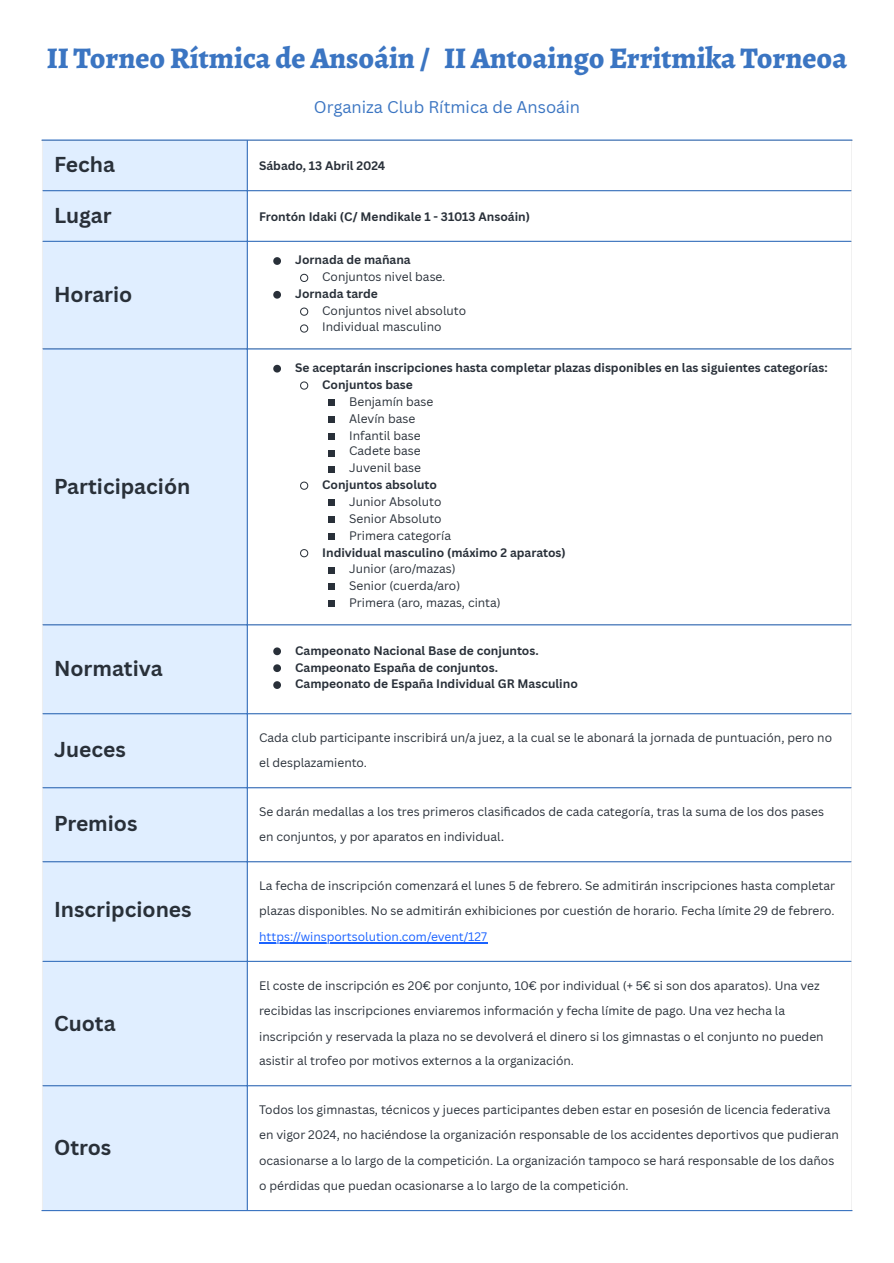
<style>
.page{position:relative;width:894px;height:1263px;background:#fff}
.page>*{position:absolute;margin:0;border:0;box-sizing:border-box;transform-origin:0 0}
.t1{font:800 30px "Alegreya";color:#3b75c2}
.t2{font:700 21px "Canva Sans";color:#293039}
.t3{font:16.5px "Canva Sans";color:#3b75c2}
.t4{font:12px/24.8px "Canva Sans";color:#293039}
.t5{font:700 12px "Canva Sans";color:#293039}
.t6{font:12px "Canva Sans";color:#1a62ff}
.s1{font-size:13.5px}
</style>
<div class="page">
<div style="left:43px;top:141px;width:204px;height:1069px;background:#e0eeff"></div>
<svg style="left:273px;top:257px;width:8px;height:8px"></svg>
<svg style="left:300px;top:274px;width:8px;height:8px"></svg>
<svg style="left:273px;top:291px;width:8px;height:8px"></svg>
<svg style="left:300px;top:307px;width:8px;height:9px"></svg>
<svg style="left:300px;top:324px;width:8px;height:9px"></svg>
<svg style="left:273px;top:365px;width:8px;height:8px"></svg>
<svg style="left:300px;top:381px;width:8px;height:9px"></svg>
<div style="left:328px;top:399px;width:6px;height:7px;background:#293039"></div>
<svg style="left:328px;top:416px;width:6px;height:6px"></svg>
<svg style="left:328px;top:433px;width:6px;height:6px"></svg>
<svg style="left:328px;top:450px;width:6px;height:6px"></svg>
<svg style="left:328px;top:467px;width:6px;height:6px"></svg>
<svg style="left:300px;top:481px;width:8px;height:9px"></svg>
<div style="left:328px;top:499px;width:6px;height:7px;background:#293039"></div>
<div style="left:328px;top:516px;width:6px;height:7px;background:#293039"></div>
<svg style="left:328px;top:533px;width:6px;height:6px"></svg>
<svg style="left:300px;top:549px;width:8px;height:8px"></svg>
<svg style="left:328px;top:567px;width:6px;height:6px"></svg>
<svg style="left:328px;top:584px;width:6px;height:6px"></svg>
<svg style="left:328px;top:601px;width:6px;height:6px"></svg>
<svg style="left:273px;top:647px;width:8px;height:8px"></svg>
<svg style="left:273px;top:664px;width:8px;height:8px"></svg>
<svg style="left:273px;top:681px;width:8px;height:8px"></svg>
<hr style="left:259px;top:942px;width:228px;height:1px;background:#1a62ff">
<hr style="left:247px;top:141px;width:1px;height:1069px;background:#3b75c2">
<hr style="left:42px;top:140px;width:810px;height:1px;background:#3b75c2">
<hr style="left:43px;top:190px;width:808px;height:1px;background:#3b75c2">
<hr style="left:43px;top:241px;width:808px;height:1px;background:#3b75c2">
<hr style="left:43px;top:348px;width:808px;height:2px;background:#3b75c2">
<hr style="left:43px;top:624px;width:808px;height:1px;background:#3b75c2">
<hr style="left:43px;top:713px;width:808px;height:1px;background:#3b75c2">
<hr style="left:43px;top:787px;width:808px;height:1px;background:#3b75c2">
<hr style="left:43px;top:861px;width:808px;height:1px;background:#3b75c2">
<hr style="left:43px;top:961px;width:808px;height:1px;background:#3b75c2">
<hr style="left:43px;top:1085px;width:808px;height:1px;background:#3b75c2">
<hr style="left:42px;top:1210px;width:810px;height:1px;background:#3b75c2">
<h1 class="t1" style="left:47px;top:37px;width:801px">II Torneo Rítmica de Ansoáin / II Antoaingo Erritmika Torneoa</h1>
<p class="t3" style="left:314px;top:95px;width:267px">Organiza Club Rítmica de Ansoáin</p>
<p class="t2" style="left:54px;top:150px;width:62px">Fecha</p>
<p class="t5" style="left:259px;top:157px;width:128px">Sábado, 13 Abril 2024</p>
<p class="t2" style="left:54px;top:200px;width:59px">Lugar</p>
<p class="t5" style="left:259px;top:208px;width:272px">Frontón Idaki (C/ Mendikale 1 - 31013 Ansoáin)</p>
<p class="t2" style="left:54px;top:279px;width:80px">Horario</p>
<p class="t2" style="left:54px;top:471px;width:138px">Participación</p>
<p class="t2" style="left:54px;top:654px;width:110px">Normativa</p>
<p class="t5" style="left:295px;top:252px;width:117px">Jornada de mañana</p>
<p class="t4" style="left:322px;top:264px;width:125px">Conjuntos nivel base.</p>
<p class="t5" style="left:295px;top:285px;width:84px">Jornada tarde</p>
<p class="t4" style="left:322px;top:298px;width:145px">Conjuntos nivel absoluto</p>
<p class="t4" style="left:322px;top:314px;width:121px">Individual masculino</p>
<p class="t5" style="left:295px;top:359px;width:534px">Se aceptarán inscripciones hasta completar plazas disponibles en las siguientes categorías:</p>
<p class="t5" style="left:322px;top:376px;width:92px">Conjuntos base</p>
<p class="t4" style="left:349px;top:389px;width:86px">Benjamín base</p>
<p class="t4" style="left:349px;top:406px;width:68px">Alevín base</p>
<p class="t4" style="left:349px;top:422px;width:73px">Infantil base</p>
<p class="t4" style="left:349px;top:438px;width:73px">Cadete base</p>
<p class="t4" style="left:349px;top:455px;width:73px">Juvenil base</p>
<p class="t5" style="left:322px;top:476px;width:116px">Conjuntos absoluto</p>
<p class="t4" style="left:349px;top:489px;width:94px">Junior Absoluto</p>
<p class="t4" style="left:349px;top:506px;width:94px">Senior Absoluto</p>
<p class="t4" style="left:349px;top:523px;width:103px">Primera categoría</p>
<p class="t5" style="left:322px;top:544px;width:245px">Individual masculino (máximo 2 aparatos)</p>
<p class="t4" style="left:349px;top:556px;width:108px">Junior (aro/mazas)</p>
<p class="t4" style="left:349px;top:573px;width:113px">Senior (cuerda/aro)</p>
<p class="t4" style="left:349px;top:590px;width:153px">Primera (aro, mazas, cinta)</p>
<p class="t5" style="left:295px;top:642px;width:245px">Campeonato Nacional Base de conjuntos.</p>
<p class="t5" style="left:295px;top:659px;width:204px">Campeonato España de conjuntos.</p>
<p class="t5" style="left:295px;top:676px;width:284px">Campeonato de España Individual GR Masculino</p>
<p class="t2" style="left:54px;top:735px;width:73px">Jueces</p>
<p class="t4" style="left:259px;top:725px;width:574px">Cada club participante inscribirá un/a juez, a la cual se le abonará la jornada de puntuación, pero no el desplazamiento.</p>
<p class="t2" style="left:54px;top:809px;width:85px">Premios</p>
<p class="t4" style="left:259px;top:799px;width:566px">Se darán medallas a los tres primeros clasifi cados de cada categoría, tras la suma de los dos pases en conjuntos, y por aparatos en individual<span class="s1">.</span></p>
<p class="t2" style="left:54px;top:895px;width:139px">Inscripciones</p>
<p class="t2" style="left:54px;top:1008px;width:63px">Cuota</p>
<p class="t2" style="left:54px;top:1132px;width:59px">Otros</p>
<p class="t4" style="left:259px;top:873px;width:577px">La fecha de inscripción comenzará el lunes 5 de febrero. Se admitirán inscripciones hasta completar plazas disponibles. No se admitirán exhibiciones por cuestión de horario. Fecha límite 29 de febrero.</p>
<p class="t6" style="left:259px;top:928px;width:229px">https://winsportsolution.com/event/127</p>
<p class="t4" style="left:259px;top:973px;width:562px">El coste de inscripción es 20€ por conjunto, 10€ por individual (+ 5€ si son dos aparatos). Una vez recibidas las inscripciones enviaremos información y fecha límite de pago. Una vez hecha la</p>
<p class="t4" style="left:259px;top:1024px;width:566px">inscripción y reservada la plaza no se devolverá el dinero si los gimnastas o el conjunto no pueden asistir al trofeo por motivos externos a la organización.</p>
<p class="t4" style="left:259px;top:1097px;width:581px">Todos los gimnastas, técnicos y jueces participantes deben estar en posesión de licencia federativa en vigor 2024, no haciéndose la organización responsable de los accidentes deportivos que pudieran</p>
<p class="t4" style="left:259px;top:1148px;width:576px">ocasionarse a lo largo de la competición. La organización tampoco se hará responsable de los daños o pérdidas que puedan ocasionarse a lo largo de la competición.</p>
</div>
